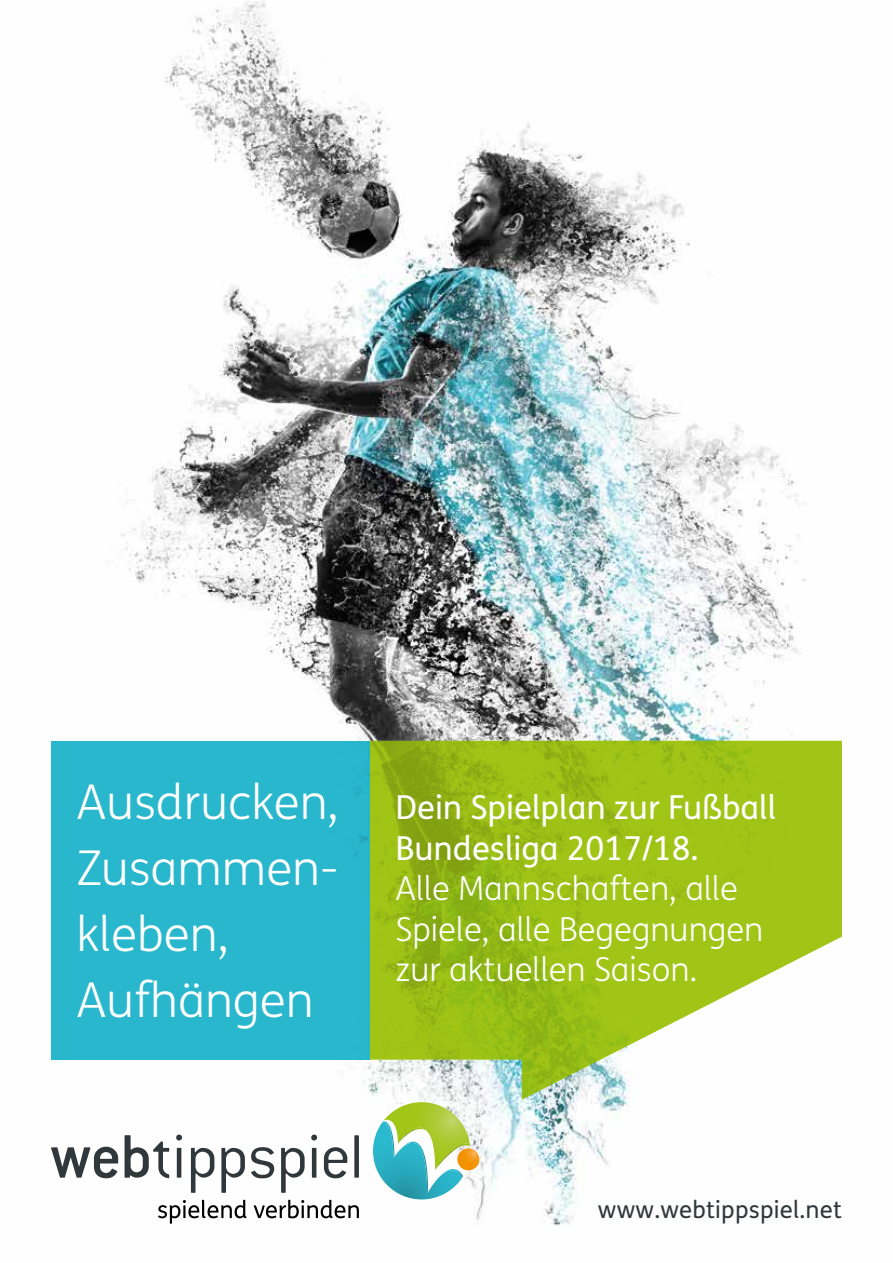
<style>
.page{position:relative;width:893px;height:1263px;background:#fff}
.page>*{position:absolute;margin:0;border:0;box-sizing:border-box;transform-origin:0 0}
.t1{font:300 48px/66px "FS Me";color:#fff}
.t2{font:300 33px/40.5px "FS Me";color:#fff}
.t3{font:33px/40.5px "FS Me";color:#fff}
.t4{font:24px "FS Me";letter-spacing:.01em;color:#30383b}
</style>
<div class="page">
<img style="left:103px;top:1px;width:739px;height:1224px">
<svg style="left:370px;top:741px;width:472px;height:359px;fill:#a1c516"></svg>
<svg style="left:51px;top:1147px;width:67px;height:31px"></svg>
<svg style="left:125px;top:1135px;width:44px;height:43px"></svg>
<svg style="left:176px;top:1134px;width:6px;height:44px"></svg>
<svg style="left:191px;top:1148px;width:23px;height:45px"></svg>
<svg style="left:221px;top:1148px;width:24px;height:45px"></svg>
<svg style="left:251px;top:1147px;width:23px;height:31px"></svg>
<svg style="left:281px;top:1148px;width:24px;height:45px"></svg>
<svg style="left:311px;top:1134px;width:6px;height:44px"></svg>
<svg style="left:324px;top:1147px;width:23px;height:31px"></svg>
<div style="left:354px;top:1135px;width:5px;height:43px;background:#30383b"></div>
<svg style="left:457px;top:1148px;width:22px;height:22px"></svg>
<svg style="left:373px;top:1102px;width:97px;height:97px"></svg>
<svg style="left:158px;top:1200px;width:88px;height:24px"></svg>
<svg style="left:254px;top:1200px;width:105px;height:18px"></svg>
<div style="left:51px;top:741px;width:319px;height:319px;background:#29b8ce"></div>
<h1 class="t1" style="left:77px;top:768px;width:264px">Ausdrucken,<br>Zusammen&shy;kleben,<br>Aufhängen</h1>
<p class="t3" style="left:395px;top:787px;width:382px">Dein Spielplan zur Fußball<br>Bundesliga 2017/18.</p>
<p class="t2" style="left:395px;top:867px;width:369px">Alle Mannschaften, alle<br>Spiele, alle Begegnungen zur aktuellen Saison.</p>
<p class="t4" style="left:598px;top:1193px;width:246px">www.webtippspiel.net</p>
</div>
